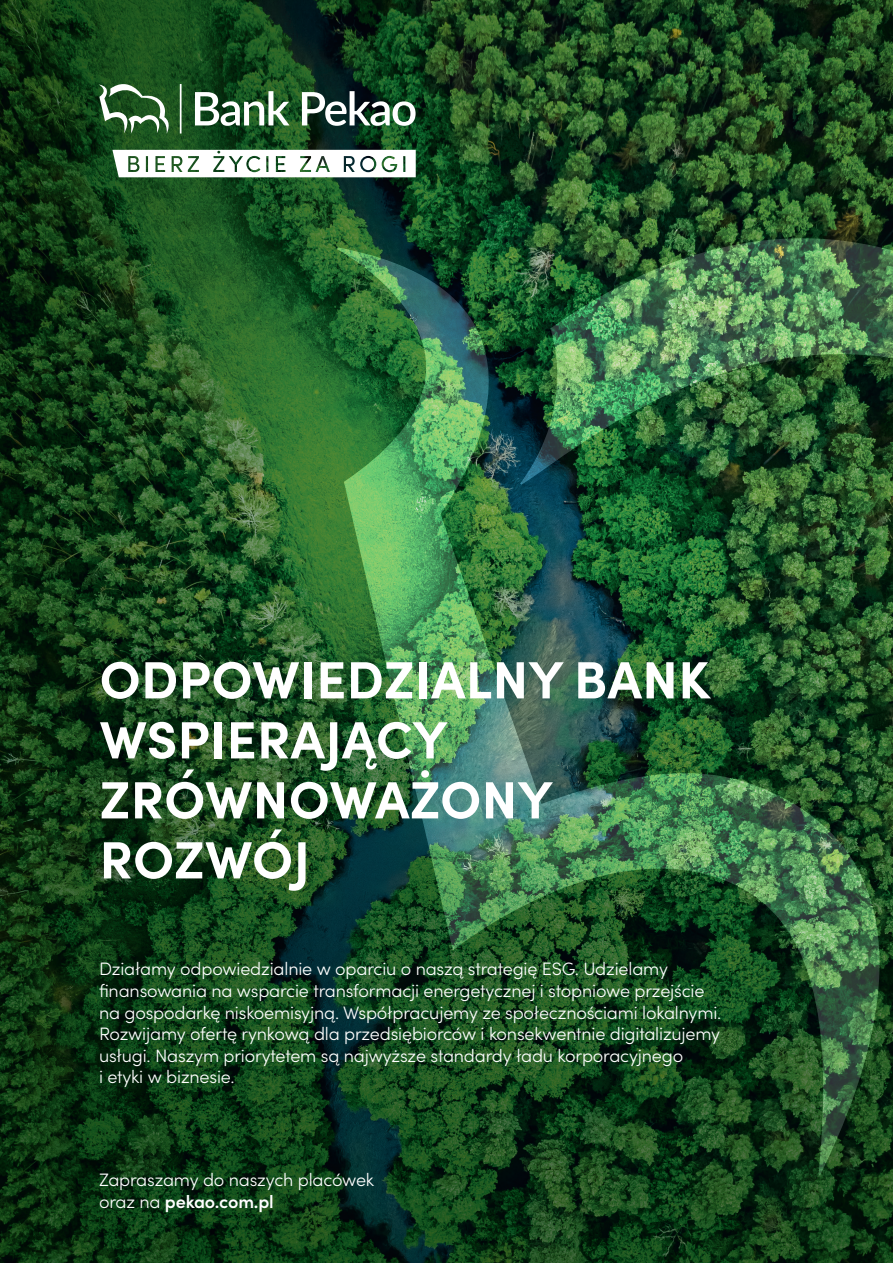
<style>
.page{position:relative;width:893px;height:1263px;background:#fff}
.page>*{position:absolute;margin:0;border:0;box-sizing:border-box;transform-origin:0 0}
.t1{font:700 52.5px/60px "Sofia Pro";letter-spacing:.005em;color:#fff}
.t2{font:300 18px/21.6px "Sofia Pro";letter-spacing:-.01em;color:#fff}
.t3{font:600 18px "Sofia Pro";letter-spacing:-.01em;color:#fff}
.s1{font-weight:300}
</style>
<div class="page">
<img style="left:0;top:0;width:893px;height:1263px">
<svg style="left:520px;top:212px;width:373px;height:970px"></svg>
<img style="left:337px;top:247px;width:556px;height:928px">
<svg style="left:112px;top:150px;width:304px;height:27px"></svg>
<hr style="left:180px;top:84px;width:2px;height:50px;background:#fff">
<svg style="left:99px;top:75px;width:73px;height:58px"></svg>
<svg style="left:195px;top:91px;width:94px;height:35px"></svg>
<svg style="left:302px;top:91px;width:114px;height:35px"></svg>
<p class="t1" style="left:100px;top:646px;width:612px">ODPOWIEDZIALNY BANK</p>
<p class="t1" style="left:100px;top:706px;width:455px">WSPIERAJĄCY<br>ZRÓWNOWAŻONY</p>
<p class="t1" style="left:100px;top:826px;width:212px">ROZWÓJ</p>
<p class="t2" style="left:99px;top:957px;width:624px">Działamy odpowiedzialnie w oparciu o naszą strategię ESG. Udzielamy finansowania na wsparcie transformacji energetycznej i stopniowe przejście na gospodarkę niskoemisyjną. Współpracujemy ze społecznościami lokalnymi.<br>Rozwijamy ofertę rynkową dla przedsiębiorców i konsekwentnie digitalizujemy usługi. Naszym priorytetem są najwyższe standardy ładu korporacyjnego<br>i etyki w biznesie.</p>
<p class="t2" style="left:99px;top:1168px;width:277px">Zapraszamy do naszych placówek</p>
<p class="t3" style="left:99px;top:1188px;width:176px"><span class="s1">oraz na</span> pekao.com.pl</p>
</div>
